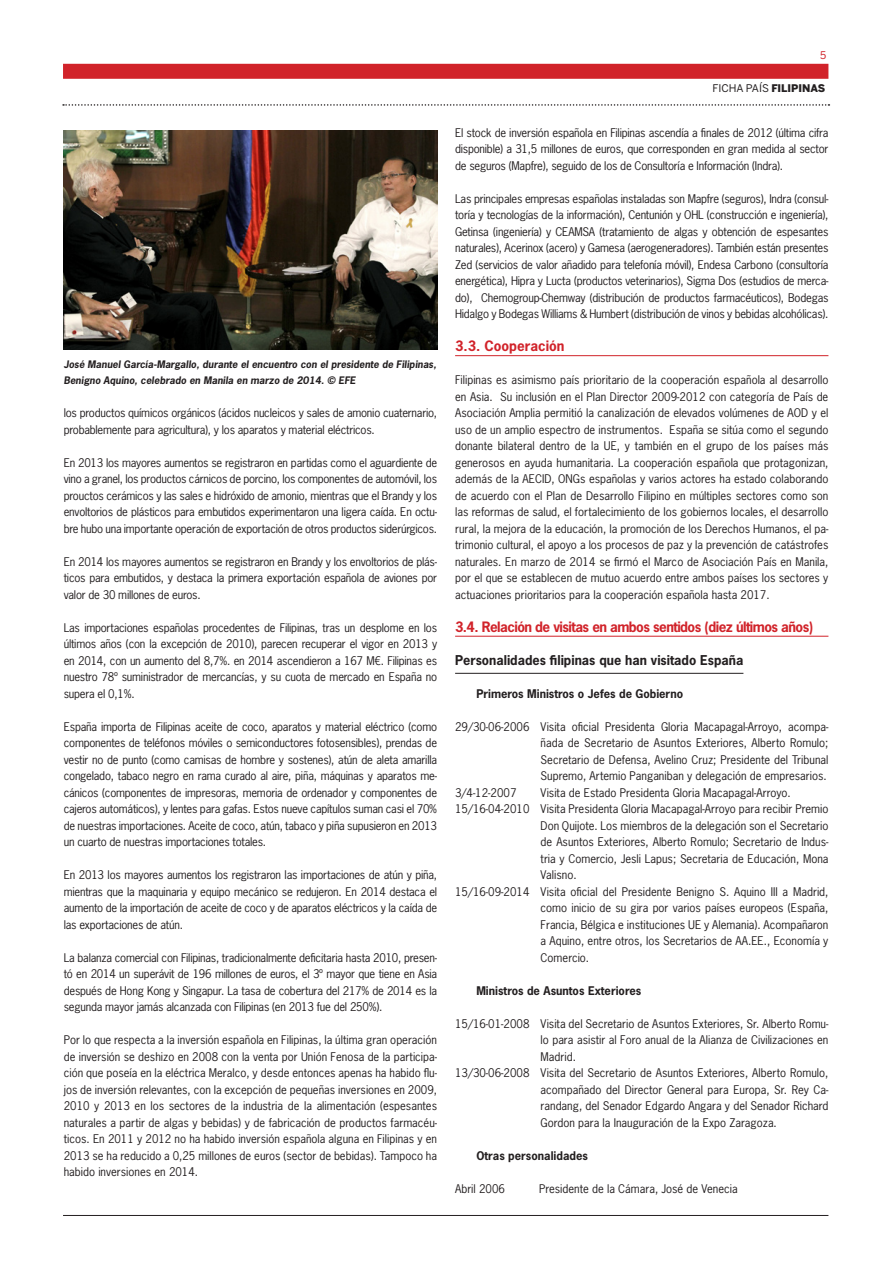
<style>
.page{position:relative;width:893px;height:1263px;background:#fff}
.page>*{position:absolute;margin:0;border:0;box-sizing:border-box;transform-origin:0 0}
.TITULO_2º_NIVEL{font:700 13.5px "News Gothic Std";letter-spacing:-.04em;color:#d1232a}
.TITULO_2º_NIVEL-2{font:700 13.5px "News Gothic Std";color:#d1232a}
.TITULO_3º_NIVEL{font:700 12.75px "News Gothic Std";color:#231f20}
.TEXTO_NORMAL{font:11.25px/16.5px "News Gothic Std";letter-spacing:-.02em;color:#231f20;text-align:justify}
.TEXTO_NORMAL-2{font:11.25px "News Gothic Std";color:#231f20}
.TITULO_4º_NIVEL{font:700 11.25px "News Gothic Std";color:#231f20}
.t1{font:10.5px "Benton Sans";color:#231f20}
.t2{font:10.5px "Benton Sans";color:#d1232a}
.TEXTO_PIE_DE_FOTO{font:italic 700 9.75px/16.5px "News Gothic Std";color:#231f20}
.s1{font-weight:900}
</style>
<div class="page">
<div style="left:63px;top:64px;width:765px;height:15px;background:#d1232a"></div>
<hr style="left:63px;top:1215px;width:765px;height:1px;background:#231f20">
<svg style="left:63px;top:104px;width:766px;height:2px"></svg>
<hr style="left:455px;top:355px;width:373px;height:1px;background:#d1232a">
<hr style="left:455px;top:636px;width:373px;height:1px;background:#d1232a">
<hr style="left:455px;top:673px;width:288px;height:1px;background:#231f20">
<img style="left:64px;top:131px;width:373px;height:218px">
<p class="TEXTO_PIE_DE_FOTO" style="left:64px;top:356px;width:374px">José Manuel García-Margallo, durante el encuentro con el presidente de Filipinas,<br>Benigno Aquino, celebrado en Manila en marzo de 2014. © EFE</p>
<p class="TEXTO_NORMAL" style="left:64px;top:404px;width:375px">los productos químicos orgánicos (ácidos nucleicos y sales de amonio cuaternario, probablemente para agricultura), y los aparatos y material eléctricos.</p>
<p class="TEXTO_NORMAL" style="left:64px;top:454px;width:375px">En 2013 los mayores aumentos se registraron en partidas como el aguardiente de vino a granel, los productos cárnicos de porcino, los componentes de automóvil, los prouctos cerámicos y las sales e hidróxido de amonio, mientras que el Brandy y los envoltorios de plásticos para embutidos experimentaron una ligera caída. En octu&shy;bre hubo una importante operación de exportación de otros productos siderúrgicos.</p>
<p class="TEXTO_NORMAL" style="left:64px;top:553px;width:375px">En 2014 los mayores aumentos se registraron en Brandy y los envoltorios de plás&shy;ticos para embutidos, y destaca la primera exportación española de aviones por valor de 30 millones de euros.</p>
<p class="TEXTO_NORMAL" style="left:64px;top:619px;width:375px">Las importaciones españolas procedentes de Filipinas, tras un desplome en los últimos años (con la excepción de 2010), parecen recuperar el vigor en 2013 y en 2014, con un aumento del 8,7%. en 2014 ascendieron a 167 M€. Filipinas es nuestro 78º suministrador de mercancías, y su cuota de mercado en España no supera el 0,1%.</p>
<p class="TEXTO_NORMAL" style="left:64px;top:718px;width:375px">España importa de Filipinas aceite de coco, aparatos y material eléctrico (como componentes de teléfonos móviles o semiconductores fotosensibles), prendas de vestir no de punto (como camisas de hombre y sostenes), atún de aleta amarilla congelado, tabaco negro en rama curado al aire, piña, máquinas y aparatos me&shy;cánicos (componentes de impresoras, memoria de ordenador y componentes de cajeros automáticos), y lentes para gafas. Estos nueve capítulos suman casi el 70% de nuestras importaciones. Aceite de coco, atún, tabaco y piña supusieron en 2013 un cuarto de nuestras importaciones totales.</p>
<p class="TEXTO_NORMAL" style="left:64px;top:866px;width:375px">En 2013 los mayores aumentos los registraron las importaciones de atún y piña, mientras que la maquinaria y equipo mecánico se redujeron. En 2014 destaca el aumento de la importación de aceite de coco y de aparatos eléctricos y la caída de las exportaciones de atún.</p>
<p class="TEXTO_NORMAL" style="left:64px;top:949px;width:375px">La balanza comercial con Filipinas, tradicionalmente deficitaria hasta 2010, presen&shy;tó en 2014 un superávit de 196 millones de euros, el 3º mayor que tiene en Asia después de Hong Kong y Singapur. La tasa de cobertura del 217% de 2014 es la segunda mayor jamás alcanzada con Filipinas (en 2013 fue del 250%).</p>
<p class="TEXTO_NORMAL" style="left:64px;top:1031px;width:375px">Por lo que respecta a la inversión española en Filipinas, la última gran operación de inversión se deshizo en 2008 con la venta por Unión Fenosa de la participa&shy;ción que poseía en la eléctrica Meralco, y desde entonces apenas ha habido flu&shy;jos de inversión relevantes, con la excepción de pequeñas inversiones en 2009, 2010 y 2013 en los sectores de la industria de la alimentación (espesantes naturales a partir de algas y bebidas) y de fabricación de productos farmacéu&shy;ticos. En 2011 y 2012 no ha habido inversión española alguna en Filipinas y en 2013 se ha reducido a 0,25 millones de euros (sector de bebidas). Tampoco ha habido inversiones en 2014.</p>
<p class="t2" style="left:820px;top:49px;width:8px">5</p>
<p class="t1" style="left:712px;top:82px;width:114px">FICHA PAÍS <span class="s1">FILIPINAS</span></p>
<p class="TEXTO_NORMAL" style="left:455px;top:124px;width:375px">El stock de inversión española en Filipinas ascendía a finales de 2012 (última cifra disponible) a 31,5 millones de euros, que corresponden en gran medida al sector de seguros (Mapfre), seguido de los de Consultoría e Información (Indra).</p>
<p class="TEXTO_NORMAL" style="left:455px;top:190px;width:375px">Las principales empresas españolas instaladas son Mapfre (seguros), Indra (consul&shy;toría y tecnologías de la información), Centunión y OHL (construcción e ingeniería), Getinsa (ingeniería) y CEAMSA (tratamiento de algas y obtención de espesantes naturales), Acerinox (acero) y Gamesa (aerogeneradores). También están presentes Zed (servicios de valor añadido para telefonía móvil), Endesa Carbono (consultoría energética), Hipra y Lucta (productos veterinarios), Sigma Dos (estudios de merca&shy;do), Chemogroup-Chemway (distribución de productos farmacéuticos), Bodegas Hidalgo y Bodegas Williams &amp; Humbert (distribución de vinos y bebidas alcohólicas).</p>
<p class="TITULO_2º_NIVEL-2" style="left:455px;top:337px;width:111px">3.3. Cooperación</p>
<p class="TEXTO_NORMAL" style="left:455px;top:371px;width:375px">Filipinas es asimismo país prioritario de la cooperación española al desarrollo en Asia. Su inclusión en el Plan Director 2009-2012 con categoría de País de Asociación Amplia permitió la canalización de elevados volúmenes de AOD y el uso de un amplio espectro de instrumentos. España se sitúa como el segundo donante bilateral dentro de la UE, y también en el grupo de los países más generosos en ayuda humanitaria. La cooperación española que protagonizan, además de la AECID, ONGs españolas y varios actores ha estado colaborando de acuerdo con el Plan de Desarrollo Filipino en múltiples sectores como son las reformas de salud, el fortalecimiento de los gobiernos locales, el desarrollo rural, la mejora de la educación, la promoción de los Derechos Humanos, el pa&shy;trimonio cultural, el apoyo a los procesos de paz y la prevención de catástrofes naturales. En marzo de 2014 se firmó el Marco de Asociación País en Manila, por el que se establecen de mutuo acuerdo entre ambos países los sectores y actuaciones prioritarios para la cooperación española hasta 2017.</p>
<p class="TITULO_2º_NIVEL" style="left:455px;top:617px;width:360px">3.4. Relación de visitas en ambos sentidos (diez últimos años)</p>
<p class="TITULO_3º_NIVEL" style="left:455px;top:651px;width:290px">Personalidades filipinas que han visitado España</p>
<p class="TITULO_4º_NIVEL" style="left:476px;top:686px;width:208px">Primeros Ministros o Jefes de Gobierno</p>
<p class="TEXTO_NORMAL" style="left:541px;top:718px;width:289px;text-indent:-86px">29/30-06-2006 Visita oficial Presidenta Gloria Macapagal-Arroyo, acompa&shy;ñada de Secretario de Asuntos Exteriores, Alberto Romulo; Secretario de Defensa, Avelino Cruz; Presidente del Tribunal Supremo, Artemio Panganiban y delegación de empresarios.</p>
<p class="TEXTO_NORMAL" style="left:455px;top:784px;width:63px">3/4-12-2007</p>
<p class="TEXTO_NORMAL-2" style="left:541px;top:785px;width:252px">Visita de Estado Presidenta Gloria Macapagal-Arroyo.</p>
<p class="TEXTO_NORMAL" style="left:541px;top:800px;width:289px;text-indent:-86px">15/16-04-2010 Visita Presidenta Gloria Macapagal-Arroyo para recibir Premio Don Quijote. Los miembros de la delegación son el Secretario de Asuntos Exteriores, Alberto Romulo; Secretario de Indus&shy;tria y Comercio, Jesli Lapus; Secretaria de Educación, Mona Valisno.</p>
<p class="TEXTO_NORMAL" style="left:541px;top:883px;width:289px;text-indent:-86px">15/16-09-2014 Visita oficial del Presidente Benigno S. Aquino III a Madrid, como inicio de su gira por varios países europeos (España, Francia, Bélgica e instituciones UE y Alemania). Acompañaron a Aquino, entre otros, los Secretarios de AA.EE., Economía y Comercio.</p>
<p class="TITULO_4º_NIVEL" style="left:476px;top:983px;width:166px">Ministros de Asuntos Exteriores</p>
<p class="TEXTO_NORMAL" style="left:541px;top:1015px;width:289px;text-indent:-86px">15/16-01-2008 Visita del Secretario de Asuntos Exteriores, Sr. Alberto Romu&shy;lo para asistir al Foro anual de la Alianza de Civilizaciones en Madrid.</p>
<p class="TEXTO_NORMAL" style="left:541px;top:1064px;width:289px;text-indent:-86px">13/30-06-2008 Visita del Secretario de Asuntos Exteriores, Alberto Romulo, acompañado del Director General para Europa, Sr. Rey Ca&shy;randang, del Senador Edgardo Angara y del Senador Richard Gordon para la Inauguración de la Expo Zaragoza.</p>
<p class="TITULO_4º_NIVEL" style="left:476px;top:1148px;width:113px">Otras personalidades</p>
<p class="TEXTO_NORMAL-2" style="left:455px;top:1181px;width:51px">Abril 2006</p>
<p class="TEXTO_NORMAL-2" style="left:539px;top:1181px;width:200px">Presidente de la Cámara, José de Venecia</p>
</div>
